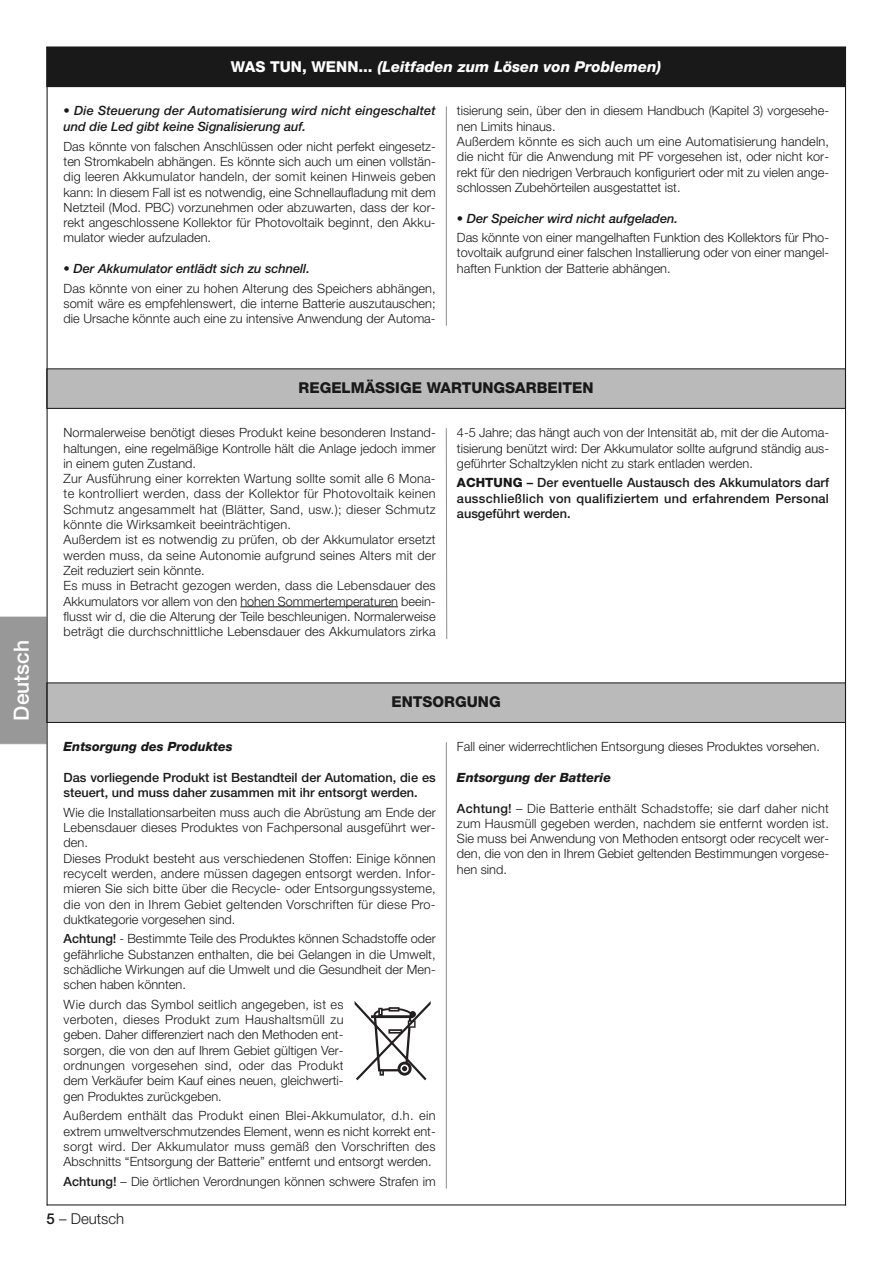
<style>
.page{position:relative;width:893px;height:1263px;background:#fff}
.page>*{position:absolute;margin:0;border:0;box-sizing:border-box;transform-origin:0 0}
.t1{font:500 21px "Helvetica Neue";color:#fff}
.t2{font:italic 800 15px "Helvetica Neue";color:#fff}
.t3{font:800 15px "Helvetica Neue";color:#191919}
.t4{font:300 15px "Helvetica Neue";color:#191919}
.t5{font:300 12.75px/15.3px "Helvetica Neue";color:#191919;text-align:justify}
.t6{font:500 12.75px/15.3px "Helvetica Neue";color:#191919;text-align:justify}
.t7{font:italic 500 12.75px/15.3px "Helvetica Neue";color:#191919}
.t8{font:italic 800 12.75px "Helvetica Neue";color:#191919}
.s1{font-style:normal}
.s2{font-weight:800}
.s3{font-weight:500}
</style>
<div class="page">
<div style="left:0;top:617px;width:47px;height:127px;background:#989898"></div>
<hr style="left:446px;top:106px;width:1px;height:220px;background:#8c8c8c">
<hr style="left:446px;top:428px;width:1px;height:211px;background:#8c8c8c">
<hr style="left:446px;top:742px;width:1px;height:447px;background:#8c8c8c">
<div style="left:47px;top:47px;width:798px;height:39px;background:#191919"></div>
<div style="left:47px;top:47px;width:799px;height:40px;border:1px solid #191919"></div>
<div style="left:47px;top:369px;width:798px;height:39px;background:#bababa"></div>
<div style="left:47px;top:369px;width:799px;height:40px;border:1px solid #191919"></div>
<hr style="left:240px;top:606px;width:158px;height:1px;background:#191919">
<div style="left:47px;top:683px;width:798px;height:39px;background:#bababa"></div>
<div style="left:47px;top:683px;width:799px;height:40px;border:1px solid #191919"></div>
<hr style="left:47px;top:47px;width:799px;height:1px;background:#191919">
<hr style="left:845px;top:47px;width:1px;height:1159px;background:#191919">
<hr style="left:47px;top:1204px;width:799px;height:1px;background:#191919">
<hr style="left:47px;top:47px;width:1px;height:1159px;background:#191919">
<svg style="left:355px;top:1001px;width:76px;height:79px"></svg>
<p class="t2" style="left:231px;top:61px;width:432px"><span class="s1">WAS TUN, WENN...</span> (Leitfaden zum Lösen von Problemen)</p>
<p class="t7" style="left:64px;top:104px;width:374px">• Die Steuerung der Automatisierung wird nicht eingeschaltet und die Led gibt keine Signalisierung auf.</p>
<p class="t5" style="left:64px;top:140px;width:374px">Das könnte von falschen Anschlüssen oder nicht perfekt eingesetz&shy;ten Stromkabeln abhängen. Es könnte sich auch um einen vollstän&shy;dig leeren Akkumulator handeln, der somit keinen Hinweis geben kann: In diesem Fall ist es notwendig, eine Schnellaufladung mit dem Netzteil (Mod. PBC) vorzunehmen oder abzuwarten, dass der kor&shy;rekt angeschlossene Kollektor für Photovoltaik beginnt, den Akku&shy;mulator wieder aufzuladen.</p>
<p class="t7" style="left:64px;top:262px;width:248px">• Der Akkumulator entlädt sich zu schnell.</p>
<p class="t5" style="left:64px;top:282px;width:374px">Das könnte von einer zu hohen Alterung des Speichers abhängen, somit wäre es empfehlenswert, die interne Batterie auszutauschen; die Ursache könnte auch eine zu intensive Anwendung der Automa-</p>
<p class="t5" style="left:457px;top:104px;width:374px;text-align:left">tisierung sein, über den in diesem Handbuch (Kapitel 3) vorgesehe&shy;nen Limits hinaus.<br>Außerdem könnte es sich auch um eine Automatisierung handeln, die nicht für die Anwendung mit PF vorgesehen ist, oder nicht kor&shy;rekt für den niedrigen Verbrauch konfiguriert oder mit zu vielen ange&shy;schlossen Zubehörteilen ausgestattet ist.</p>
<p class="t7" style="left:457px;top:212px;width:223px">• Der Speicher wird nicht aufgeladen.</p>
<p class="t5" style="left:457px;top:231px;width:374px">Das könnte von einer mangelhaften Funktion des Kollektors für Pho&shy;tovoltaik aufgrund einer falschen Installierung oder von einer mangel&shy;haften Funktion der Batterie abhängen.</p>
<h1 class="t1" style="left:14px;top:721px;width:82px;rotate:-90deg">Deutsch</h1>
<p class="t3" style="left:299px;top:383px;width:296px">REGELMÄSSIGE WARTUNGSARBEITEN</p>
<p class="t5" style="left:64px;top:426px;width:374px;text-align:left">Normalerweise benötigt dieses Produkt keine besonderen Instand&shy;haltungen, eine regelmäßige Kontrolle hält die Anlage jedoch immer in einem guten Zustand.<br>Zur Ausführung einer korrekten Wartung sollte somit alle 6 Mona&shy;te kontrolliert werden, dass der Kollektor für Photovoltaik keinen Schmutz angesammelt hat (Blätter, Sand, usw.); dieser Schmutz könnte die Wirksamkeit beeinträchtigen.<br>Außerdem ist es notwendig zu prüfen, ob der Akkumulator ersetzt werden muss, da seine Autonomie aufgrund seines Alters mit der Zeit reduziert sein könnte.<br>Es muss in Betracht gezogen werden, dass die Lebensdauer des Akkumulators vor allem von den hohen Sommertemperaturen beein&shy;flusst wir d, die die Alterung der Teile beschleunigen. Normalerweise beträgt die durchschnittliche Lebensdauer des Akkumulators zirka</p>
<p class="t5" style="left:457px;top:426px;width:374px">4-5 Jahre; das hängt auch von der Intensität ab, mit der die Automa&shy;tisierung benützt wird: Der Akkumulator sollte aufgrund ständig aus&shy;geführter Schaltzyklen nicht zu stark entladen werden.</p>
<p class="t6" style="left:457px;top:476px;width:374px"><span class="s2">ACHTUNG</span> – Der eventuelle Austausch des Akkumulators darf ausschließlich von qualifiziertem und erfahrendem Personal ausgeführt werden.</p>
<p class="t3" style="left:391px;top:697px;width:111px">ENTSORGUNG</p>
<p class="t8" style="left:64px;top:742px;width:171px">Entsorgung des Produktes</p>
<p class="t6" style="left:64px;top:771px;width:374px">Das vorliegende Produkt ist Bestandteil der Automation, die es steuert, und muss daher zusammen mit ihr entsorgt werden.</p>
<p class="t5" style="left:64px;top:806px;width:374px;text-align:left">Wie die Installationsarbeiten muss auch die Abrüstung am Ende der Lebensdauer dieses Produktes von Fachpersonal ausgeführt wer&shy;den.<br>Dieses Produkt besteht aus verschiedenen Stoffen: Einige können recycelt werden, andere müssen dagegen entsorgt werden. Infor&shy;mieren Sie sich bitte über die Recycle- oder Entsorgungssysteme, die von den in Ihrem Gebiet geltenden Vorschriften für diese Pro&shy;duktkategorie vorgesehen sind.</p>
<p class="t5" style="left:64px;top:932px;width:374px"><span class="s3">Achtung!</span> - Bestimmte Teile des Produktes können Schadstoffe oder gefährliche Substanzen enthalten, die bei Gelangen in die Umwelt, schädliche Wirkungen auf die Umwelt und die Gesundheit der Men&shy;schen haben könnten.</p>
<p class="t5" style="left:64px;top:998px;width:281px">Wie durch das Symbol seitlich angegeben, ist es verboten, dieses Produkt zum Haushaltsmüll zu geben. Daher differenziert nach den Methoden ent&shy;sorgen, die von den auf Ihrem Gebiet gültigen Ver&shy;ordnungen vorgesehen sind, oder das Produkt dem Verkäufer beim Kauf eines neuen, gleichwerti&shy;gen Produktes zurückgeben.</p>
<p class="t5" style="left:64px;top:1109px;width:374px">Außerdem enthält das Produkt einen Blei-Akkumulator, d.h. ein extrem umweltverschmutzendes Element, wenn es nicht korrekt ent&shy;sorgt wird. Der Akkumulator muss gemäß den Vorschriften des Abschnitts “Entsorgung der Batterie” entfernt und entsorgt werden.</p>
<p class="t5" style="left:64px;top:1175px;width:374px"><span class="s3">Achtung!</span> – Die örtlichen Verordnungen können schwere Strafen im</p>
<p class="t4" style="left:47px;top:1213px;width:79px"><span class="s3">5</span> – Deutsch</p>
<p class="t5" style="left:457px;top:740px;width:364px">Fall einer widerrechtlichen Entsorgung dieses Produktes vorsehen.</p>
<p class="t8" style="left:457px;top:773px;width:156px">Entsorgung der Batterie</p>
<p class="t5" style="left:457px;top:802px;width:374px"><span class="s3">Achtung!</span> – Die Batterie enthält Schadstoffe; sie darf daher nicht zum Hausmüll gegeben werden, nachdem sie entfernt worden ist.<br>Sie muss bei Anwendung von Methoden entsorgt oder recycelt wer&shy;den, die von den in Ihrem Gebiet geltenden Bestimmungen vorgese&shy;hen sind.</p>
</div>
